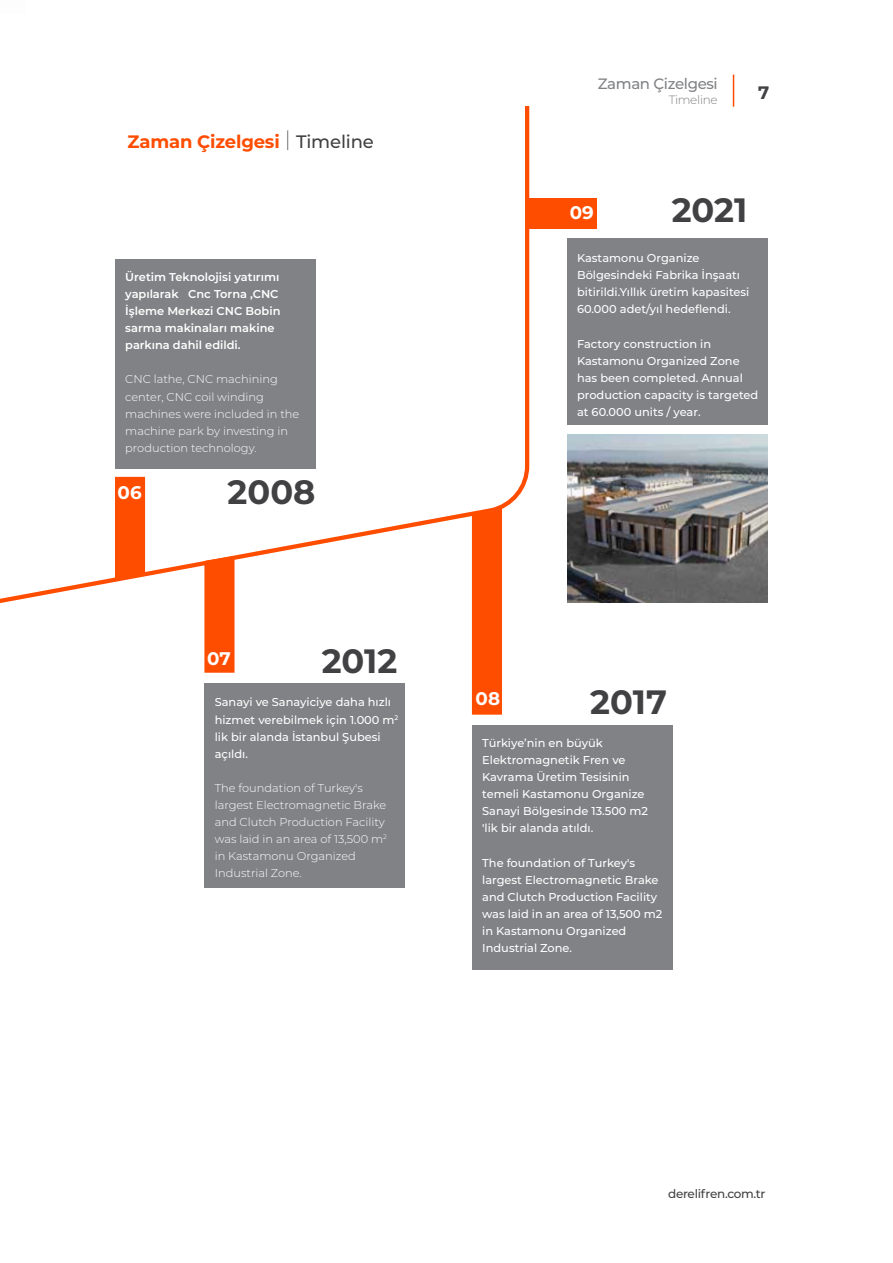
<style>
.page{position:relative;width:893px;height:1263px;background:#fff}
.page>*{position:absolute;margin:0;border:0;box-sizing:border-box;transform-origin:0 0}
.t1{font:700 33.75px "Montserrat";color:#414042}
.t2{font:700 18.3px "Montserrat";color:#fff}
.t3{font:700 18px "Montserrat";letter-spacing:-.01em;color:#ff4d00}
.t4{font:700 18px "Montserrat";color:#414042}
.t5{font:500 15px "Montserrat";letter-spacing:-.025em;color:#808285}
.t6{font:500 12px "Montserrat";letter-spacing:-.025em;color:#414042}
.t7{font:300 12px "Montserrat";letter-spacing:-.025em;color:#808285}
.t8{font:500 11.4px/17.1px "Montserrat";color:#fff}
.t9{font:300 11.4px/17.1px "Montserrat";color:#fff}
.t10{font:600 11.4px/17.1px "Montserrat";color:#fff}
.s1{font-weight:200;font-size:21px;color:#414042}
.s2{font-weight:500;color:#414042}
</style>
<div class="page">
<hr style="left:733px;top:75px;width:1px;height:32px;background:#ff4d00">
<svg style="left:0;top:106px;width:531px;height:864px"></svg>
<div style="left:115px;top:477px;width:30px;height:102px;background:#ff4d00"></div>
<div style="left:115px;top:259px;width:201px;height:210px;background:#808285"></div>
<div style="left:472px;top:507px;width:30px;height:208px;background:#ff4d00"></div>
<div style="left:472px;top:725px;width:200px;height:244px;background:#808285"></div>
<div style="left:527px;top:198px;width:70px;height:30px;background:#ff4d00"></div>
<div style="left:567px;top:238px;width:200px;height:187px;background:#808285"></div>
<img style="left:567px;top:435px;width:200px;height:168px">
<svg style="left:204px;top:556px;width:31px;height:117px;background:#ff550c"></svg>
<div style="left:205px;top:683px;width:200px;height:204px;background:#808285"></div>
<h3 class="t3" style="left:128px;top:129px;width:248px">Zaman Çizelgesi <span class="s1">|</span> <span class="s2">Timeline</span></h3>
<p class="t10" style="left:125px;top:268px;width:157px">Üretim Teknolojisi yatırımı yapılarak Cnc Torna ,CNC<br>İşleme Merkezi CNC Bobin sarma makinaları makine parkına dahil edildi.</p>
<p class="t9" style="left:125px;top:370px;width:176px">CNC lathe, CNC machining center, CNC coil winding machines were included in the machine park by investing in production technology.</p>
<h2 class="t2" style="left:118px;top:479px;width:26px">06</h2>
<h1 class="t1" style="left:228px;top:468px;width:89px">2008</h1>
<h2 class="t2" style="left:207px;top:645px;width:25px">07</h2>
<h1 class="t1" style="left:322px;top:636px;width:77px">2012</h1>
<p class="t8" style="left:215px;top:693px;width:185px">Sanayi ve Sanayiciye daha hızlı hizmet verebilmek için 1.000 m<sup>2 </sup>lik bir alanda İstanbul Şubesi açıldı.</p>
<p class="t9" style="left:215px;top:779px;width:174px">The foundation of Turkey's largest Electromagnetic Brake and Clutch Production Facility was laid in an area of 13,500 m<sup>2 </sup>in Kastamonu Organized<br>Industrial Zone.</p>
<h3 class="t5" style="left:598px;top:73px;width:121px">Zaman Çizelgesi</h3>
<p class="t7" style="left:669px;top:92px;width:51px">Timeline</p>
<h3 class="t4" style="left:758px;top:80px;width:13px">7</h3>
<h1 class="t1" style="left:672px;top:186px;width:77px">2021</h1>
<h2 class="t2" style="left:570px;top:199px;width:26px">09</h2>
<p class="t8" style="left:577px;top:249px;width:174px">Kastamonu Organize<br>Bölgesindeki Fabrika İnşaatı bitirildi.Yıllık üretim kapasitesi<br>60.000 adet/yıl hedeflendi.</p>
<p class="t8" style="left:577px;top:334px;width:183px">Factory construction in<br>Kastamonu Organized Zone has been completed. Annual production capacity is targeted at 60.000 units / year.</p>
<h1 class="t1" style="left:590px;top:677px;width:78px">2017</h1>
<h2 class="t2" style="left:476px;top:685px;width:26px">08</h2>
<p class="t8" style="left:482px;top:734px;width:167px">Türkiye’nin en büyük<br>Elektromagnetik Fren ve<br>Kavrama Üretim Tesisinin temeli Kastamonu Organize<br>Sanayi Bölgesinde 13.500 m2 'lik bir alanda atıldı.</p>
<p class="t8" style="left:482px;top:853px;width:182px">The foundation of Turkey's largest Electromagnetic Brake and Clutch Production Facility was laid in an area of 13,500 m2 in Kastamonu Organized<br>Industrial Zone.</p>
<p class="t6" style="left:668px;top:1185px;width:99px">derelifren.com.tr</p>
</div>
